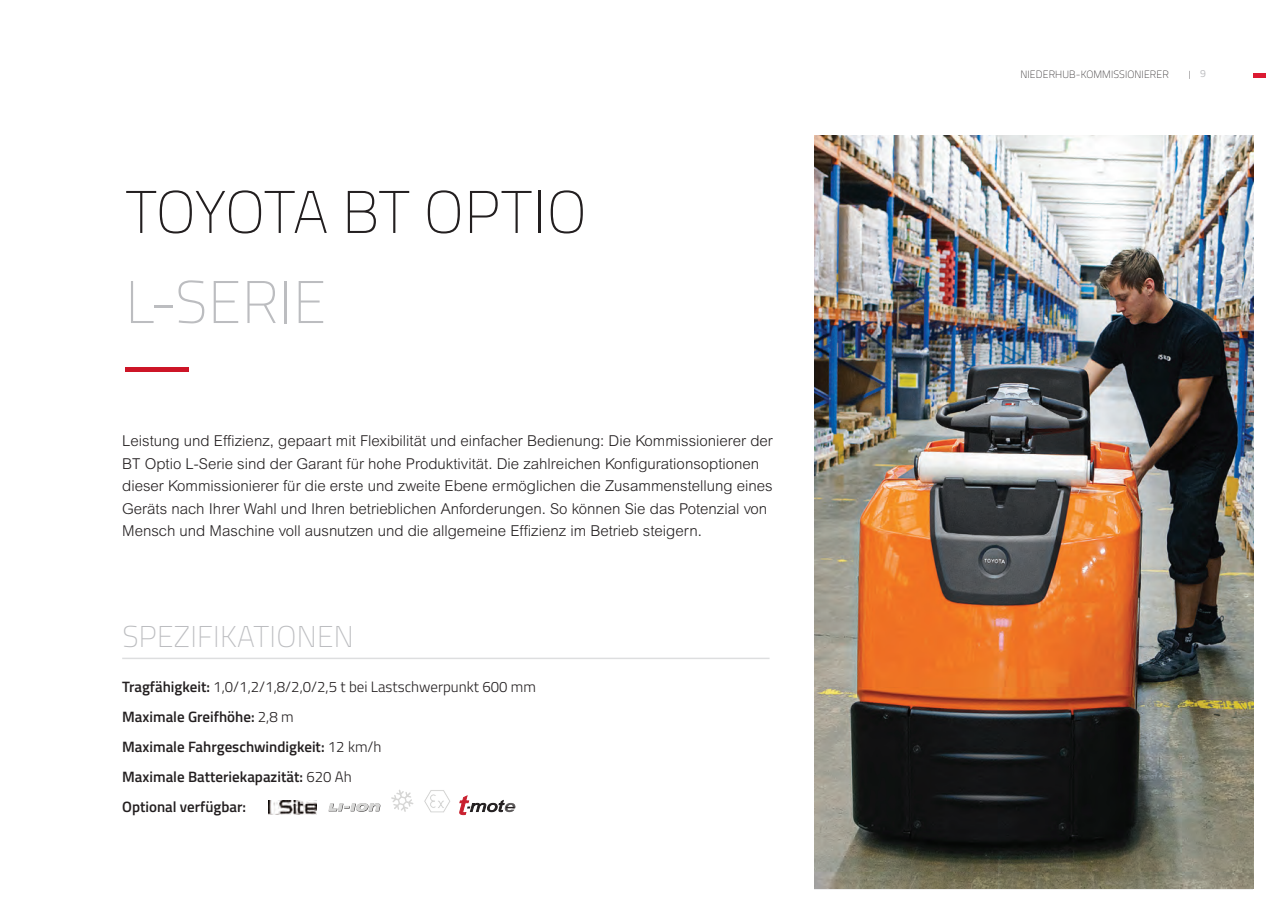
<style>
.page{position:relative;width:1266px;height:901px;background:#fff}
.page>*{position:absolute;margin:0;border:0;box-sizing:border-box;transform-origin:0 0}
.t1{font:100 60px "Titillium";letter-spacing:-.02em;color:#231f20}
.t2{font:100 60px "Titillium";letter-spacing:.01em;color:#bcbdc0}
.t3{font:100 30px "Titillium";letter-spacing:.01em;color:#bcbdc0}
.t4{font:300 15px/22.5px "Arial MT Std";color:#231f20}
.t5{font:600 15px "Titillium";color:#231f20}
.t6{font:300 15px "Titillium";color:#231f20}
.t7{font:100 10.5px "Titillium Web";letter-spacing:.01em;color:#231f20}
.t8{font:10.5px "Titillium";color:#bcbdc0}
.s1{font-weight:600}
.s2{font-weight:300}
.s3{font-size:8.4px}
</style>
<div class="page">
<hr style="left:1252px;top:73px;width:13px;height:4px;background:#dc1a32">
<img style="left:269px;top:800px;width:47px;height:14px">
<img style="left:814px;top:135px;width:438px;height:753px">
<hr style="left:122px;top:657px;width:647px;height:2px;background:#bcbdc0">
<hr style="left:125px;top:367px;width:64px;height:4px;background:#cd1527">
<img style="left:424px;top:790px;width:26px;height:23px">
<svg style="left:391px;top:789px;width:22px;height:22px"></svg>
<svg style="left:328px;top:803px;width:52px;height:8px"></svg>
<svg style="left:459px;top:795px;width:56px;height:20px"></svg>
<p class="t1" style="left:125px;top:169px;width:462px">TOYOTA BT OPTIO</p>
<p class="t2" style="left:125px;top:259px;width:202px">L-SERIE</p>
<p class="t4" style="left:122px;top:429px;width:652px">Leistung und Effizienz, gepaart mit Flexibilität und einfacher Bedienung: Die Kommissionierer der BT Optio L-Serie sind der Garant für hohe Produktivität. Die zahlreichen Konfigurationsoptionen dieser Kommissionierer für die erste und zweite Ebene ermöglichen die Zusammenstellung eines Geräts nach Ihrer Wahl und Ihren betrieblichen Anforderungen. So können Sie das Potenzial von Mensch und Maschine voll ausnutzen und die allgemeine Effizienz im Betrieb steigern.</p>
<p class="t3" style="left:122px;top:614px;width:233px">SPEZIFIKATIONEN</p>
<p class="t6" style="left:122px;top:676px;width:415px"><span class="s1">Tragfähigkeit:</span> 1,0/1,2/1,8/2,0/2,5 t bei Lastschwerpunkt 600 mm</p>
<p class="t5" style="left:122px;top:705px;width:173px">Maximale Greifhöhe: <span class="s2">2,8 m</span></p>
<p class="t5" style="left:122px;top:735px;width:261px">Maximale Fahrgeschwindigkeit: <span class="s2">12 km/h</span></p>
<p class="t5" style="left:122px;top:765px;width:231px">Maximale Batteriekapazität: <span class="s2">620 Ah</span></p>
<p class="t5" style="left:122px;top:795px;width:125px">Optional verfügbar:</p>
<p class="t7" style="left:1020px;top:67px;width:172px">NIEDERHUB-KOMMISSIONIERER <span class="s3">|</span></p>
<p class="t8" style="left:1199px;top:66px;width:7px">9</p>
</div>
